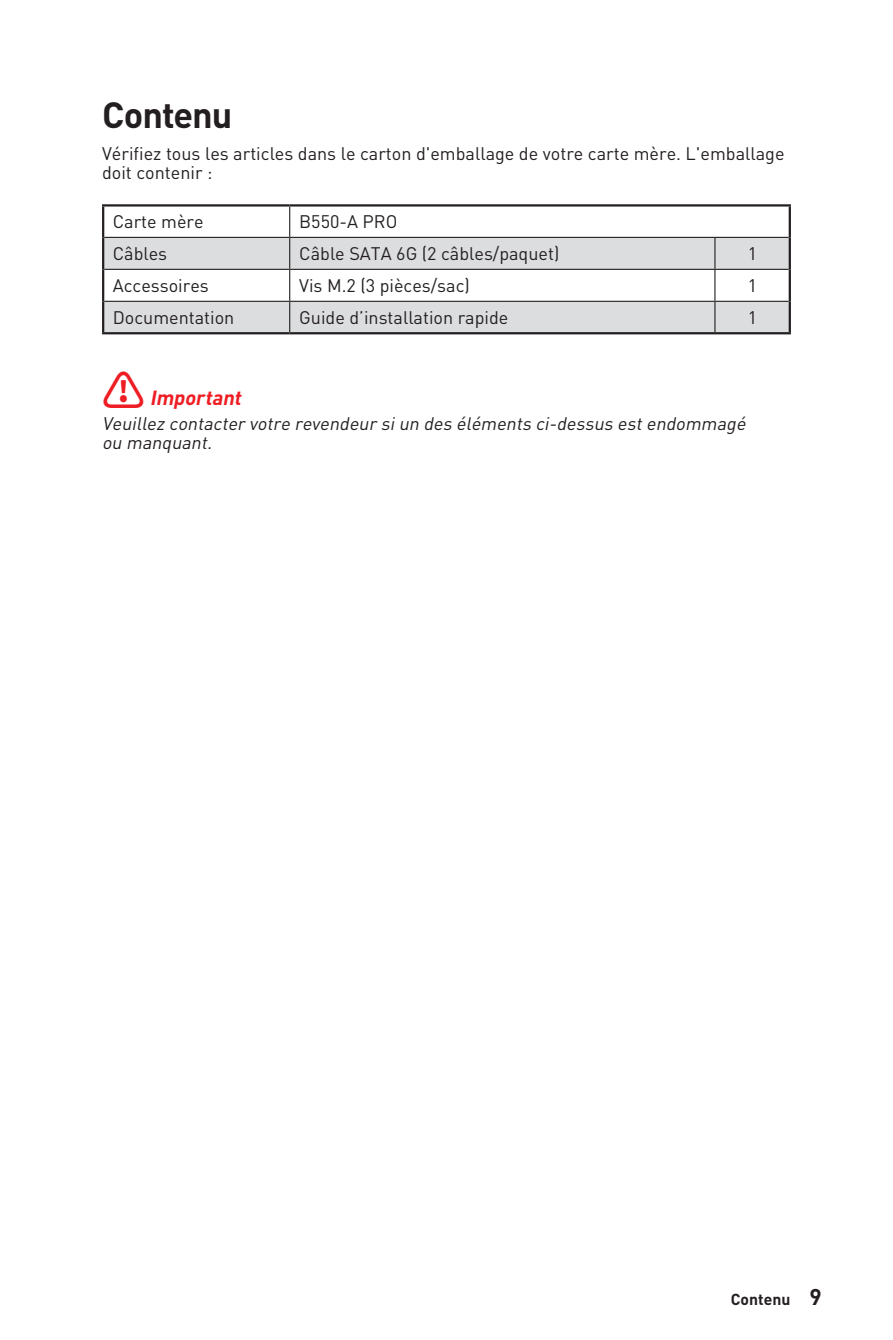
<style>
.page{position:relative;width:893px;height:1340px;background:#fff}
.page>*{position:absolute;margin:0;border:0;box-sizing:border-box;transform-origin:0 0}
.t1{font:700 36px "MSI Din Pro Noto CJK";letter-spacing:-.03em;color:#231f20}
.t2{font:italic 700 20.25px "MSI Din Pro Noto CJK";color:#ee1d23}
.t3{font:18px/19.1px "MSI Din Pro Noto CJK";color:#231f20}
.t4{font:italic 18px/19.1px "MSI Din Pro Noto CJK";color:#231f20}
.t5{font:700 15.75px "MSI Din Pro Noto CJK";color:#231f20}
.s1{font-style:normal;font-size:42.75px}
.s2{font-size:22.5px}
</style>
<div class="page">
<svg style="left:104px;top:238px;width:685px;height:94px;fill:#dcdddf"></svg>
<hr style="left:714px;top:238px;width:1px;height:31px;background:#231f20">
<hr style="left:104px;top:269px;width:186px;height:1px;background:#231f20">
<hr style="left:290px;top:269px;width:425px;height:1px;background:#231f20">
<hr style="left:715px;top:269px;width:74px;height:1px;background:#231f20">
<hr style="left:714px;top:270px;width:1px;height:31px;background:#231f20">
<hr style="left:104px;top:301px;width:186px;height:1px;background:#231f20">
<hr style="left:290px;top:301px;width:425px;height:1px;background:#231f20">
<hr style="left:715px;top:301px;width:74px;height:1px;background:#231f20">
<hr style="left:714px;top:302px;width:1px;height:30px;background:#231f20">
<hr style="left:104px;top:237px;width:186px;height:1px;background:#231f20">
<hr style="left:289px;top:238px;width:1px;height:31px;background:#231f20">
<hr style="left:289px;top:270px;width:1px;height:31px;background:#231f20">
<hr style="left:289px;top:302px;width:1px;height:30px;background:#231f20">
<hr style="left:289px;top:206px;width:1px;height:31px;background:#231f20">
<hr style="left:290px;top:237px;width:425px;height:1px;background:#231f20">
<hr style="left:715px;top:237px;width:74px;height:1px;background:#231f20">
<hr style="left:102px;top:204px;width:188px;height:2px;background:#231f20">
<hr style="left:102px;top:206px;width:2px;height:31px;background:#231f20">
<hr style="left:290px;top:204px;width:425px;height:2px;background:#231f20">
<hr style="left:715px;top:204px;width:76px;height:2px;background:#231f20">
<hr style="left:789px;top:206px;width:2px;height:31px;background:#231f20">
<hr style="left:102px;top:237px;width:2px;height:32px;background:#231f20">
<hr style="left:789px;top:237px;width:2px;height:32px;background:#231f20">
<hr style="left:102px;top:269px;width:2px;height:32px;background:#231f20">
<hr style="left:789px;top:269px;width:2px;height:32px;background:#231f20">
<hr style="left:102px;top:301px;width:2px;height:31px;background:#231f20">
<hr style="left:789px;top:301px;width:2px;height:31px;background:#231f20">
<hr style="left:102px;top:332px;width:188px;height:2px;background:#231f20">
<hr style="left:290px;top:332px;width:425px;height:2px;background:#231f20">
<hr style="left:715px;top:332px;width:76px;height:2px;background:#231f20">
<h1 class="t1" style="left:102px;top:94px;width:132px">Contenu</h1>
<p class="t3" style="left:102px;top:144px;width:684px">Vérifiez tous les articles dans le carton d'emballage de votre carte mère. L'emballage doit contenir :</p>
<p class="t3" style="left:113px;top:212px;width:92px">Carte mère</p>
<p class="t3" style="left:299px;top:212px;width:100px">B550-A PRO</p>
<p class="t3" style="left:113px;top:244px;width:56px">Câbles</p>
<p class="t3" style="left:299px;top:244px;width:262px">Câble SATA 6G (2 câbles/paquet)</p>
<p class="t3" style="left:748px;top:244px;width:11px">1</p>
<p class="t3" style="left:113px;top:276px;width:98px">Accessoires</p>
<p class="t3" style="left:299px;top:276px;width:172px">Vis M.2 (3 pièces/sac)</p>
<p class="t3" style="left:748px;top:276px;width:11px">1</p>
<p class="t3" style="left:113px;top:308px;width:123px">Documentation</p>
<p class="t3" style="left:299px;top:308px;width:211px">Guide d’installation rapide</p>
<p class="t3" style="left:748px;top:308px;width:11px">1</p>
<p class="t2" style="left:102px;top:386px;width:151px"><span class="s1">⚠</span> Important</p>
<p class="t4" style="left:102px;top:414px;width:654px">Veuillezcontactervotrerevendeursiundesélémentsci-dessusestendommagé oumanquant.</p>
<p class="t5" style="left:731px;top:1289px;width:92px">Contenu <span class="s2">9</span></p>
</div>
